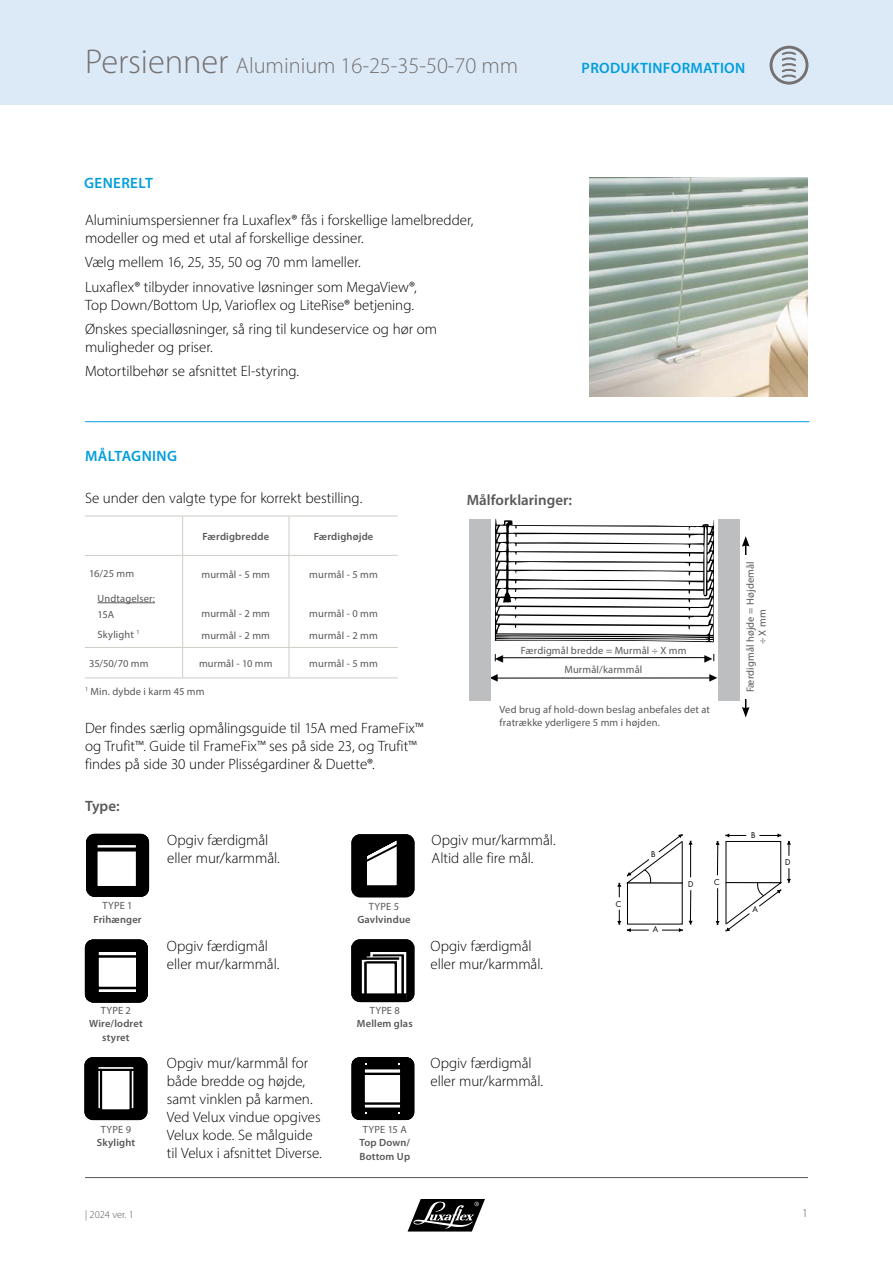
<style>
.page{position:relative;width:893px;height:1263px;background:#fff}
.page>*{position:absolute;margin:0;border:0;box-sizing:border-box;transform-origin:0 0}
.t1{font:300 22.5px "Myriad Pro";color:#757171}
.t2{font:300 15px/18px "Myriad Pro";letter-spacing:-.005em;color:#000}
.t3{font:600 15px "Myriad Pro";letter-spacing:.02em;color:#009edb}
.t4{font:600 15px "Myriad Pro";letter-spacing:.005em;color:#585858}
.t5{font:300 12px "Myriad Pro";color:#585858}
.t6{font:10.5px/21.5px "Myriad Pro";letter-spacing:.01em;color:#585858}
.t7{font:600 10.5px/13.5px "Myriad Pro";letter-spacing:.015em;color:#585858;text-align:center}
.t8{font:condensed 10.5px/21.1px "Avant Garde";color:#000}
.t9{font:300 10.5px "Myriad Pro";color:#585858}
.t10{font:7.8px "Futura Std";color:#000}
.s1{font-size:34.5px}
</style>
<div class="page">
<hr style="left:85px;top:1177px;width:723px;height:1px;background:#585858">
<svg style="left:408px;top:1199px;width:77px;height:32px"></svg>
<div style="left:0;top:0;width:893px;height:105px;background:#dceaf8"></div>
<div style="left:770px;top:46px;width:38px;height:39px;border:3px solid #757171;border-radius:50%"></div>
<svg style="left:781px;top:51px;width:16px;height:27px"></svg>
<svg style="left:351px;top:834px;width:63px;height:63px"></svg>
<hr style="left:690px;top:890px;width:1px;height:31px;background:#000">
<hr style="left:690px;top:844px;width:1px;height:33px;background:#000">
<svg style="left:689px;top:921px;width:3px;height:4px"></svg>
<svg style="left:618px;top:834px;width:65px;height:97px"></svg>
<svg style="left:86px;top:834px;width:63px;height:63px"></svg>
<svg style="left:96px;top:847px;width:42px;height:4px"></svg>
<svg style="left:85px;top:939px;width:63px;height:63px"></svg>
<svg style="left:351px;top:1057px;width:63px;height:63px"></svg>
<div style="left:351px;top:939px;width:63px;height:63px;background:#000;border-radius:9px"></div>
<svg style="left:351px;top:945px;width:63px;height:57px"></svg>
<hr style="left:717px;top:844px;width:1px;height:31px;background:#000">
<hr style="left:717px;top:888px;width:1px;height:34px;background:#000">
<svg style="left:716px;top:841px;width:3px;height:4px"></svg>
<svg style="left:725px;top:834px;width:65px;height:97px"></svg>
<svg style="left:84px;top:1057px;width:63px;height:63px"></svg>
<img style="left:589px;top:178px;width:219px;height:218px">
<svg style="left:494px;top:519px;width:221px;height:123px"></svg>
<div style="left:469px;top:519px;width:21px;height:181px;background:#bcbec0"></div>
<div style="left:718px;top:519px;width:22px;height:181px;background:#bcbec0"></div>
<hr style="left:499px;top:657px;width:210px;height:1px;background:#000">
<hr style="left:493px;top:677px;width:221px;height:1px;background:#000">
<hr style="left:85px;top:421px;width:724px;height:1px;background:#009edb">
<hr style="left:745px;top:544px;width:1px;height:165px;background:#000">
<svg style="left:742px;top:536px;width:7px;height:11px"></svg>
<svg style="left:742px;top:707px;width:7px;height:10px"></svg>
<div style="left:740px;top:555px;width:27px;height:144px;background:#fff"></div>
<hr style="left:85px;top:516px;width:98px;height:1px;background:#d0cdc8">
<hr style="left:183px;top:516px;width:106px;height:1px;background:#d0cdc8">
<hr style="left:182px;top:516px;width:1px;height:39px;background:#d0cdc8">
<hr style="left:289px;top:516px;width:109px;height:1px;background:#d0cdc8">
<hr style="left:289px;top:516px;width:1px;height:39px;background:#d0cdc8">
<hr style="left:85px;top:555px;width:98px;height:1px;background:#d0cdc8">
<hr style="left:183px;top:555px;width:106px;height:1px;background:#d0cdc8">
<svg style="left:182px;top:556px;width:1px;height:22px"></svg>
<hr style="left:289px;top:555px;width:109px;height:1px;background:#d0cdc8">
<svg style="left:289px;top:556px;width:1px;height:22px"></svg>
<hr style="left:182px;top:578px;width:1px;height:69px;background:#d0cdc8">
<hr style="left:289px;top:578px;width:1px;height:69px;background:#d0cdc8">
<hr style="left:85px;top:647px;width:98px;height:1px;background:#d0cdc8">
<hr style="left:183px;top:647px;width:106px;height:1px;background:#d0cdc8">
<svg style="left:182px;top:648px;width:1px;height:29px"></svg>
<hr style="left:289px;top:647px;width:109px;height:1px;background:#d0cdc8">
<svg style="left:289px;top:648px;width:1px;height:29px"></svg>
<hr style="left:85px;top:677px;width:98px;height:1px;background:#d0cdc8">
<hr style="left:183px;top:677px;width:106px;height:1px;background:#d0cdc8">
<hr style="left:289px;top:677px;width:109px;height:1px;background:#d0cdc8">
<hr style="left:98px;top:602px;width:57px;height:1px;background:#585858">
<svg style="left:490px;top:674px;width:8px;height:8px"></svg>
<svg style="left:495px;top:654px;width:8px;height:8px"></svg>
<svg style="left:704px;top:654px;width:10px;height:8px"></svg>
<h1 class="t1" style="left:85px;top:52px;width:435px"><span class="s1">Persienner</span> Aluminium 16-25-35-50-70 mm</h1>
<p class="t3" style="left:582px;top:60px;width:165px">PRODUKTINFORMATION</p>
<p class="t3" style="left:84px;top:174px;width:70px">GENERELT</p>
<p class="t2" style="left:85px;top:211px;width:390px">Aluminiumspersienner fra Luxaflex® fås i forskellige lamelbredder, modeller og med et utal af forskellige dessiner.</p>
<p class="t2" style="left:85px;top:250px;width:333px;line-height:24.3px">Vælg mellem 16, 25, 35, 50 og 70 mm lameller.<br>Luxaflex® tilbyder innovative løsninger som MegaView®,</p>
<p class="t2" style="left:85px;top:292px;width:354px;line-height:24.3px">Top Down/Bottom Up, Varioflex og LiteRise® betjening.<br>Ønskes specialløsninger, så ring til kundeservice og hør om</p>
<p class="t2" style="left:85px;top:335px;width:216px;line-height:24.3px">muligheder og priser.<br>Motortilbehør se afsnittet El-styring.</p>
<p class="t3" style="left:85px;top:448px;width:93px">MÅLTAGNING</p>
<p class="t2" style="left:85px;top:489px;width:279px">Se under den valgte type for korrekt bestilling.</p>
<p class="t6" style="left:89px;top:563px;width:47px">16/25 mm</p>
<p class="t6" style="left:98px;top:590px;width:59px;line-height:16.5px">Undtagelser:<br>15A</p>
<p class="t6" style="left:98px;top:623px;width:43px">Skylight <sup>1</sup></p>
<p class="t7" style="left:202px;top:529px;width:68px">Færdigbredde</p>
<p class="t7" style="left:314px;top:529px;width:61px">Færdighøjde</p>
<p class="t6" style="left:202px;top:563px;width:70px">murmål - 5 mm</p>
<p class="t6" style="left:309px;top:563px;width:70px">murmål - 5 mm</p>
<p class="t6" style="left:202px;top:603px;width:70px">murmål - 2 mm murmål - 2 mm</p>
<p class="t6" style="left:309px;top:603px;width:70px">murmål - 0 mm murmål - 2 mm</p>
<p class="t6" style="left:89px;top:652px;width:61px">35/50/70 mm</p>
<p class="t6" style="left:199px;top:652px;width:75px">murmål - 10 mm</p>
<p class="t6" style="left:309px;top:652px;width:70px">murmål - 5 mm</p>
<p class="t6" style="left:85px;top:680px;width:121px"><sup>1</sup> Min. dybde i karm 45 mm</p>
<p class="t2" style="left:85px;top:719px;width:340px">Der findes særlig opmålingsguide til 15A med FrameFix™ og Trufit™. Guide til FrameFix™ ses på side 23, og Trufit™ findes på side 30 under Plisségardiner &amp; Duette®.</p>
<p class="t4" style="left:467px;top:491px;width:107px">Målforklaringer:</p>
<p class="t8" style="left:567px;top:639px;width:102px;text-indent:-20px">Færdigmål (murmål ÷ 5 mm)<br>Murmål/Karmmål</p>
<p class="t6" style="left:521px;top:641px;width:167px;line-height:18.9px;text-align:center">Færdigmål bredde = Murmål ÷ X mm<br>Murmål/karmmål</p>
<p class="t6" style="left:500px;top:702px;width:212px;line-height:13.5px">Ved brug af hold-down beslag anbefales det at fratrække yderligere 5 mm i højden.</p>
<p class="t4" style="left:85px;top:798px;width:36px">Type:</p>
<p class="t6" style="left:103px;top:895px;width:32px">TYPE 1</p>
<p class="t7" style="left:93px;top:912px;width:50px">Frihænger</p>
<p class="t2" style="left:167px;top:830px;width:114px">Opgiv færdigmål eller mur/karmmål.</p>
<p class="t6" style="left:369px;top:895px;width:32px">TYPE 5</p>
<p class="t7" style="left:357px;top:913px;width:55px">Gavlvindue</p>
<p class="t2" style="left:432px;top:830px;width:126px">Opgiv mur/karmmål.<br>Altid alle fire mål.</p>
<p class="t10" style="left:616px;top:899px;width:7px">C</p>
<p class="t10" style="left:651px;top:849px;width:6px">B</p>
<p class="t10" style="left:653px;top:924px;width:7px">A</p>
<p class="t10" style="left:688px;top:879px;width:7px">D</p>
<p class="t10" style="left:714px;top:877px;width:7px">C</p>
<p class="t6" style="left:101px;top:999px;width:32px">TYPE 2</p>
<p class="t7" style="left:89px;top:1017px;width:55px">Wire/lodret styret</p>
<p class="t6" style="left:101px;top:1118px;width:32px">TYPE 9</p>
<p class="t7" style="left:97px;top:1136px;width:40px">Skylight</p>
<p class="t9" style="left:85px;top:1208px;width:50px">| 2024 ver. 1</p>
<p class="t2" style="left:167px;top:937px;width:114px">Opgiv færdigmål eller mur/karmmål.</p>
<p class="t6" style="left:370px;top:999px;width:32px">TYPE 8</p>
<p class="t7" style="left:357px;top:1017px;width:57px">Mellem glas</p>
<p class="t2" style="left:431px;top:937px;width:114px">Opgiv færdigmål eller mur/karmmål.</p>
<p class="t2" style="left:167px;top:1054px;width:156px">Opgiv mur/karmmål for både bredde og højde, samt vinklen på karmen.<br>Ved Velux vindue opgives<br>Velux kode. Se målguide til Velux i afsnittet Diverse.</p>
<p class="t2" style="left:431px;top:1054px;width:114px">Opgiv færdigmål eller mur/karmmål.</p>
<p class="t6" style="left:363px;top:1118px;width:45px">TYPE 15 A</p>
<p class="t7" style="left:359px;top:1136px;width:52px;text-align:left">Top Down/<br>Bottom Up</p>
<p class="t6" style="left:744px;top:692px;width:132px;line-height:12px;text-align:center;rotate:-90deg">Færdigmål højde = Højdemål ÷ X mm</p>
<p class="t10" style="left:751px;top:830px;width:6px">B</p>
<p class="t10" style="left:752px;top:904px;width:7px">A</p>
<p class="t10" style="left:785px;top:857px;width:7px">D</p>
<p class="t5" style="left:802px;top:1206px;width:7px">1</p>
</div>
